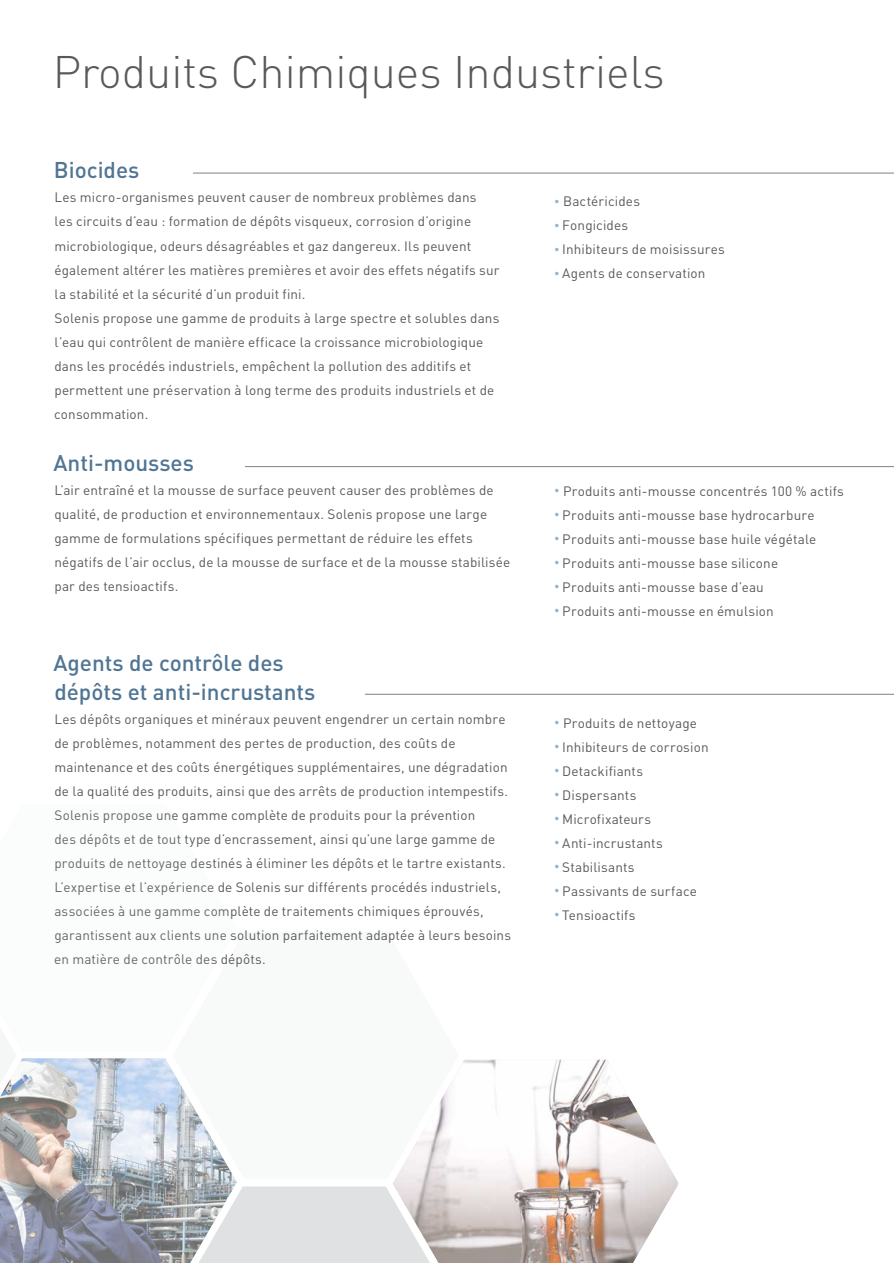
<style>
.page{position:relative;width:894px;height:1263px;background:#fff}
.page>*{position:absolute;margin:0;border:0;box-sizing:border-box;transform-origin:0 0}
.t1{font:300 45px "DINOT";color:#58595b}
.t2{font:500 22.5px/28.5px "DINOT";color:#507594}
.t3{font:13.5px/24px "DINOT";letter-spacing:.01em;color:#58595b}
.s1{font-size:10.5px;color:#95b2c8}
</style>
<div class="page">
<img style="left:0;top:1058px;width:237px;height:205px">
<img style="left:393px;top:1059px;width:284px;height:204px">
<svg style="left:0;top:1058px;width:17px;height:121px"></svg>
<svg style="left:198px;top:1186px;width:232px;height:77px"></svg>
<hr style="left:193px;top:173px;width:700px;height:1px;background:#808285">
<hr style="left:245px;top:466px;width:648px;height:1px;background:#808285">
<hr style="left:365px;top:694px;width:528px;height:1px;background:#808285">
<h1 class="t1" style="left:53px;top:45px;width:613px">Produits Chimiques Industriels</h1>
<h2 class="t2" style="left:54px;top:156px;width:87px">Biocides</h2>
<p class="t3" style="left:54px;top:185px;width:446px">Les micro-organismes peuvent causer de nombreux problèmes dans<br>les circuits d’eau : formation de dépôts visqueux, corrosion d’origine microbiologique, odeurs désagréables et gaz dangereux. Ils peuvent également altérer les matières premières et avoir des effets négatifs sur la stabilité et la sécurité d’un produit fini.<br>Solenis propose une gamme de produits à large spectre et solubles dans l’eau qui contrôlent de manière efficace la croissance microbiologique dans les procédés industriels, empêchent la pollution des additifs et permettent une préservation à long terme des produits industriels et de consommation.</p>
<h2 class="t2" style="left:53px;top:448px;width:142px">Anti-mousses</h2>
<p class="t3" style="left:54px;top:478px;width:457px">L’air entraîné et la mousse de surface peuvent causer des problèmes de qualité, de production et environnementaux. Solenis propose une large gamme de formulations spécifiques permettant de réduire les effets négatifs de l’air occlus, de la mousse de surface et de la mousse stabilisée par des tensioactifs.</p>
<p class="t3" style="left:554px;top:189px;width:87px"><span class="s1">•</span> Bactéricides</p>
<p class="t3" style="left:554px;top:213px;width:76px"><span class="s1">•</span> Fongicides</p>
<p class="t3" style="left:554px;top:237px;width:172px"><span class="s1">•</span> Inhibiteurs de moisissures</p>
<p class="t3" style="left:554px;top:261px;width:153px"><span class="s1">•</span> Agents de conservation</p>
<p class="t3" style="left:554px;top:478px;width:291px"><span class="s1">•</span> Produits anti-mousse concentrés 100 % actifs</p>
<p class="t3" style="left:554px;top:502px;width:262px"><span class="s1">•</span> Produits anti-mousse base hydrocarbure</p>
<p class="t3" style="left:554px;top:526px;width:263px"><span class="s1">•</span> Produits anti-mousse base huile végétale</p>
<p class="t3" style="left:554px;top:550px;width:225px"><span class="s1">•</span> Produits anti-mousse base silicone</p>
<p class="t3" style="left:554px;top:574px;width:211px"><span class="s1">•</span> Produits anti-mousse base d’eau</p>
<p class="t3" style="left:554px;top:598px;width:221px"><span class="s1">•</span> Produits anti-mousse en émulsion</p>
<h2 class="t2" style="left:53px;top:648px;width:263px">Agents de contrôle des dépôts et anti-incrustants</h2>
<p class="t3" style="left:54px;top:706px;width:458px">Les dépôts organiques et minéraux peuvent engendrer un certain nombre de problèmes, notamment des pertes de production, des coûts de maintenance et des coûts énergétiques supplémentaires, une dégradation de la qualité des produits, ainsi que des arrêts de production intempestifs.<br>Solenis propose une gamme complète de produits pour la prévention<br>des dépôts et de tout type d’encrassement, ainsi qu’une large gamme de produits de nettoyage destinés à éliminer les dépôts et le tartre existants.<br>L’expertise et l’expérience de Solenis sur différents procédés industriels, associées à une gamme complète de traitements chimiques éprouvés, garantissent aux clients une solution parfaitement adaptée à leurs besoins en matière de contrôle des dépôts.</p>
<p class="t3" style="left:554px;top:710px;width:144px"><span class="s1">•</span> Produits de nettoyage</p>
<p class="t3" style="left:554px;top:734px;width:156px"><span class="s1">•</span> Inhibiteurs de corrosion</p>
<p class="t3" style="left:554px;top:758px;width:90px"><span class="s1">•</span> Detackifiants</p>
<p class="t3" style="left:554px;top:782px;width:84px"><span class="s1">•</span> Dispersants</p>
<p class="t3" style="left:554px;top:806px;width:98px"><span class="s1">•</span> Microfixateurs</p>
<p class="t3" style="left:554px;top:830px;width:110px"><span class="s1">•</span> Anti-incrustants</p>
<p class="t3" style="left:554px;top:854px;width:82px"><span class="s1">•</span> Stabilisants</p>
<p class="t3" style="left:554px;top:878px;width:144px"><span class="s1">•</span> Passivants de surface</p>
<p class="t3" style="left:554px;top:902px;width:83px"><span class="s1">•</span> Tensioactifs</p>
</div>
